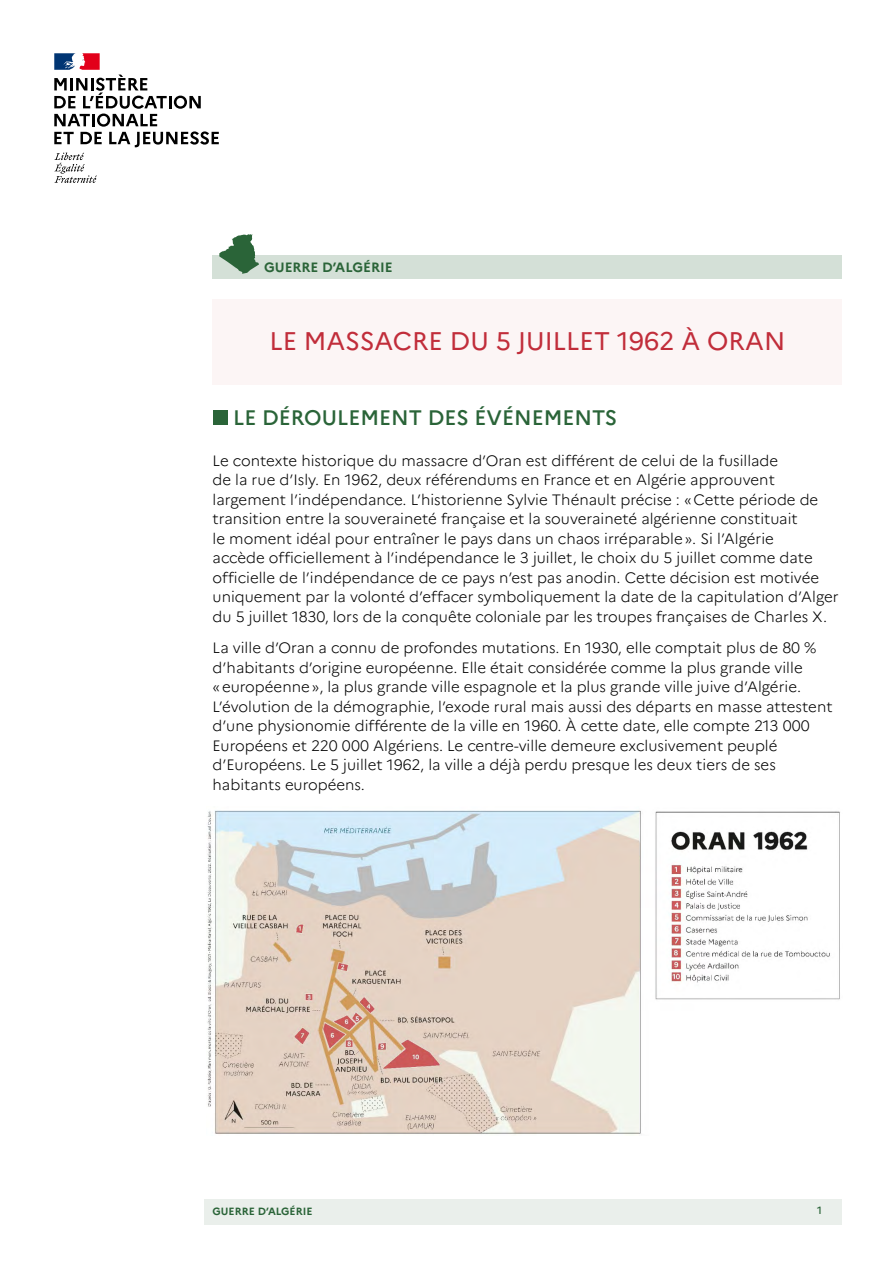
<style>
.page{position:relative;width:893px;height:1263px;background:#fff}
.page>*{position:absolute;margin:0;border:0;box-sizing:border-box;transform-origin:0 0}
.t1{font:25.5px "Marianne";color:#c12d3a}
.t2{font:500 21px "Marianne";color:#2a6438}
.t3{font:300 15px/19.5px "Marianne";color:#000}
.t4{font:700 13.5px "Marianne";color:#2a6438}
.t5{font:700 10.5px "Marianne";color:#2a6438}
.t6{font:500 10.5px "Marianne";color:#2a6438}
</style>
<div class="page">
<div style="left:204px;top:1199px;width:638px;height:26px;background:#eaefeb"></div>
<svg style="left:54px;top:153px;width:43px;height:30px"></svg>
<svg style="left:54px;top:53px;width:165px;height:94px"></svg>
<div style="left:213px;top:410px;width:14px;height:15px;background:#2a6438"></div>
<div style="left:213px;top:255px;width:629px;height:24px;background:#d4e0d7"></div>
<div style="left:213px;top:300px;width:629px;height:85px;background:#fcf5f5"></div>
<svg style="left:219px;top:234px;width:40px;height:40px"></svg>
<img style="left:207px;top:810px;width:633px;height:324px">
<p class="t4" style="left:264px;top:259px;width:130px">GUERRE D’ALGÉRIE</p>
<h1 class="t1" style="left:269px;top:326px;width:517px">LE MASSACRE DU 5 JUILLET 1962 À ORAN</h1>
<h2 class="t2" style="left:233px;top:405px;width:386px">LE DÉROULEMENT DES ÉVÉNEMENTS</h2>
<p class="t3" style="left:213px;top:451px;width:628px">Le contexte historique du massacre d’Oran est différent de celui de la fusillade<br>de la rue d’Isly. En 1962, deux référendums en France et en Algérie approuvent largement l’indépendance. L’historienne Sylvie Thénault précise : «Cette période de transition entre la souveraineté française et la souveraineté algérienne constituait<br>le moment idéal pour entraîner le pays dans un chaos irréparable». Si l’Algérie<br>accède officiellement à l’indépendance le 3 juillet, le choix du 5 juillet comme date officielle de l’indépendance de ce pays n’est pas anodin. Cette décision est motivée uniquement par la volonté d’effacer symboliquement la date de la capitulation d’Alger du 5 juillet 1830, lors de la conquête coloniale par les troupes françaises de Charles X.</p>
<p class="t3" style="left:213px;top:638px;width:621px">La ville d’Oran a connu de profondes mutations. En 1930, elle comptait plus de 80 % d’habitants d’origine européenne. Elle était considérée comme la plus grande ville «européenne», la plus grande ville espagnole et la plus grande ville juive d’Algérie.<br>L’évolution de la démographie, l’exode rural mais aussi des départs en masse attestent d’une physionomie différente de la ville en 1960. À cette date, elle compte 213 000<br>Européens et 220 000 Algériens. Le centre-ville demeure exclusivement peuplé d’Européens. Le 5 juillet 1962, la ville a déjà perdu presque les deux tiers de ses habitants européens.</p>
<p class="t5" style="left:213px;top:1205px;width:101px">GUERRE D’ALGÉRIE</p>
<p class="t6" style="left:817px;top:1204px;width:6px">1</p>
</div>
